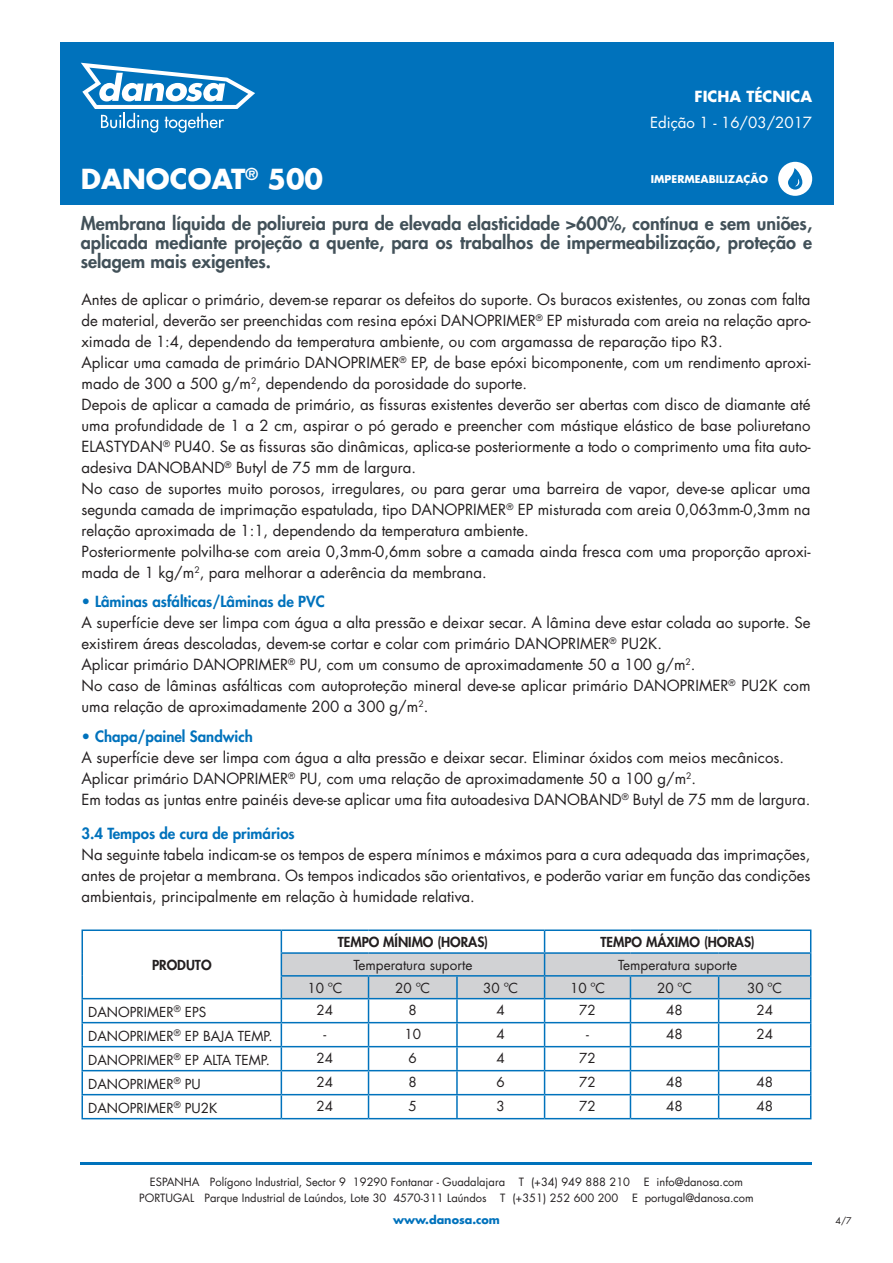
<style>
.page{position:relative;width:893px;height:1263px;background:#fff}
.page>*{position:absolute;margin:0;border:0;box-sizing:border-box;transform-origin:0 0}
.t1{font:700 27px "Futura AC";color:#fff}
.t2{font:800 18px/19px "Futura AC";color:#425159;text-align:justify}
.t3{font:15px/21px "Futura AC";color:#231f20}
.t4{font:800 15px "Futura AC";color:#0072bc}
.t5{font:15px "Futura AC";color:#fff}
.t6{font:700 15px "Futura AC";color:#fff}
.t7{font:13.5px "Futura AC";color:#231f20}
.t8{font:800 13.5px "Futura AC";color:#231f20}
.t9{font:11.1px/16.4px "Futura AC";color:#231f20;text-align:center}
.t10{font:700 11.1px "Futura AC";color:#0072bc}
.t11{font:700 10.5px "Futura AC";color:#fff}
.t12{font:9px "Futura AC";color:#231f20}
.s1{color:#0072bc}
.s2{font-weight:800;color:#0072bc}
</style>
<div class="page">
<hr style="left:81px;top:929px;width:200px;height:2px;background:#0072bc">
<hr style="left:81px;top:931px;width:2px;height:22px;background:#0072bc">
<hr style="left:281px;top:929px;width:88px;height:2px;background:#0072bc">
<hr style="left:369px;top:929px;width:88px;height:2px;background:#0072bc">
<hr style="left:457px;top:929px;width:88px;height:2px;background:#0072bc">
<hr style="left:545px;top:929px;width:85px;height:2px;background:#0072bc">
<hr style="left:630px;top:929px;width:89px;height:2px;background:#0072bc">
<hr style="left:719px;top:929px;width:92px;height:2px;background:#0072bc">
<hr style="left:81px;top:953px;width:2px;height:23px;background:#0072bc">
<hr style="left:81px;top:976px;width:2px;height:22px;background:#0072bc">
<hr style="left:81px;top:998px;width:200px;height:1px;background:#0072bc">
<hr style="left:81px;top:999px;width:2px;height:23px;background:#0072bc">
<hr style="left:81px;top:1022px;width:200px;height:1px;background:#0072bc">
<hr style="left:81px;top:1023px;width:2px;height:23px;background:#0072bc">
<hr style="left:81px;top:1046px;width:200px;height:1px;background:#0072bc">
<hr style="left:81px;top:1047px;width:2px;height:23px;background:#0072bc">
<hr style="left:81px;top:1070px;width:200px;height:1px;background:#0072bc">
<hr style="left:81px;top:1071px;width:2px;height:23px;background:#0072bc">
<hr style="left:81px;top:1094px;width:200px;height:1px;background:#0072bc">
<hr style="left:81px;top:1095px;width:2px;height:23px;background:#0072bc">
<svg style="left:281px;top:931px;width:530px;height:187px"></svg>
<hr style="left:81px;top:1118px;width:200px;height:1px;background:#0072bc">
<hr style="left:281px;top:1118px;width:88px;height:1px;background:#0072bc">
<hr style="left:369px;top:1118px;width:88px;height:1px;background:#0072bc">
<hr style="left:457px;top:1118px;width:88px;height:1px;background:#0072bc">
<hr style="left:545px;top:1118px;width:85px;height:1px;background:#0072bc">
<hr style="left:630px;top:1118px;width:89px;height:1px;background:#0072bc">
<hr style="left:719px;top:1118px;width:92px;height:1px;background:#0072bc">
<div style="left:60px;top:42px;width:773px;height:163px;background:#0072bc"></div>
<svg style="left:81px;top:63px;width:174px;height:70px"></svg>
<svg style="left:778px;top:162px;width:34px;height:34px"></svg>
<hr style="left:81px;top:1162px;width:731px;height:3px;background:#0072bc">
<p class="t6" style="left:694px;top:86px;width:119px">FICHA TÉCNICA</p>
<p class="t5" style="left:650px;top:113px;width:164px">Edição 1 - 16/03/2017</p>
<h1 class="t1" style="left:81px;top:161px;width:244px">DANOCOAT<sup>®</sup> 500</h1>
<p class="t11" style="left:651px;top:172px;width:119px">IMPERMEABILIZAÇÃO</p>
<p class="t2" style="left:81px;top:213px;width:733px">Membrana líquida de poliureia pura de elevada elasticidade &gt;600%, contínua e sem uniões, aplicada mediante projeção a quente, para os trabalhos de impermeabilização, proteção e selagem mais exigentes.</p>
<p class="t3" style="left:81px;top:289px;width:731px">Antes de aplicar o primário, devem-se reparar os defeitos do suporte. Os buracos existentes, ou zonas com falta de material, deverão ser preenchidas com resina epóxi DANOPRIMER<sup>®</sup> EP misturada com areia na relação apro&shy;ximada de 1:4, dependendo da temperatura ambiente, ou com argamassa de reparação tipo R3.<br>Aplicar uma camada de primário DANOPRIMER<sup>®</sup> EP, de base epóxi bicomponente, com um rendimento aproxi&shy;mado de 300 a 500 g/m<sup>2</sup>, dependendo da porosidade do suporte.<br>Depois de aplicar a camada de primário, as fissuras existentes deverão ser abertas com disco de diamante até uma profundidade de 1 a 2 cm, aspirar o pó gerado e preencher com mástique elástico de base poliuretano ELASTYDAN<sup>®</sup> PU40. Se as fissuras são dinâmicas, aplica-se posteriormente a todo o comprimento uma fita auto&shy;adesiva DANOBAND<sup>®</sup> Butyl de 75 mm de largura.<br>No caso de suportes muito porosos, irregulares, ou para gerar uma barreira de vapor, deve-se aplicar uma segunda camada de imprimação espatulada, tipo DANOPRIMER<sup>®</sup> EP misturada com areia 0,063mm-0,3mm na relação aproximada de 1:1, dependendo da temperatura ambiente.<br>Posteriormente polvilha-se com areia 0,3mm-0,6mm sobre a camada ainda fresca com uma proporção aproxi&shy;mada de 1 kg/m<sup>2</sup>, para melhorar a aderência da membrana.</p>
<p class="t3" style="left:81px;top:591px;width:731px"><span class="s1">•</span> <span class="s2">Lâminas asfálticas/Lâminas de PVC<br></span>A superfície deve ser limpa com água a alta pressão e deixar secar. A lâmina deve estar colada ao suporte. Se existirem áreas descoladas, devem-se cortar e colar com primário DANOPRIMER<sup>®</sup> PU2K.<br>Aplicar primário DANOPRIMER<sup>®</sup> PU, com um consumo de aproximadamente 50 a 100 g/m<sup>2</sup>.<br>No caso de lâminas asfálticas com autoproteção mineral deve-se aplicar primário DANOPRIMER<sup>®</sup> PU2K com uma relação de aproximadamente 200 a 300 g/m<sup>2</sup>.</p>
<p class="t3" style="left:81px;top:726px;width:731px"><span class="s1">•</span> <span class="s2">Chapa/painel Sandwich<br></span>A superfície deve ser limpa com água a alta pressão e deixar secar. Eliminar óxidos com meios mecânicos.<br>Aplicar primário DANOPRIMER<sup>®</sup> PU, com uma relação de aproximadamente 50 a 100 g/m<sup>2</sup>.<br>Em todas as juntas entre painéis deve-se aplicar uma fita autoadesiva DANOBAND<sup>®</sup> Butyl de 75 mm de largura.</p>
<p class="t4" style="left:82px;top:823px;width:215px">3.4 Tempos de cura de primários</p>
<p class="t3" style="left:82px;top:844px;width:731px;text-align:justify">Na seguinte tabela indicam-se os tempos de espera mínimos e máximos para a cura adequada das imprimações, antes de projetar a membrana. Os tempos indicados são orientativos, e poderão variar em função das condições ambientais, principalmente em relação à humidade relativa.</p>
<p class="t8" style="left:152px;top:956px;width:61px">PRODUTO</p>
<p class="t8" style="left:338px;top:933px;width:152px">TEMPO MÍNIMO (HORAS)</p>
<p class="t8" style="left:600px;top:933px;width:156px">TEMPO MÁXIMO (HORAS)</p>
<p class="t7" style="left:354px;top:956px;width:120px">Temperatura suporte</p>
<p class="t7" style="left:618px;top:956px;width:120px">Temperatura suporte</p>
<p class="t7" style="left:307px;top:979px;width:37px">10 ºC</p>
<p class="t7" style="left:395px;top:979px;width:37px">20 ºC</p>
<p class="t7" style="left:483px;top:979px;width:37px">30 ºC</p>
<p class="t7" style="left:570px;top:979px;width:37px">10 ºC</p>
<p class="t7" style="left:657px;top:979px;width:37px">20 ºC</p>
<p class="t7" style="left:747px;top:979px;width:37px">30 ºC</p>
<p class="t7" style="left:88px;top:1003px;width:120px">DANOPRIMER<sup>®</sup> EPS</p>
<p class="t7" style="left:317px;top:1002px;width:18px">24</p>
<p class="t7" style="left:409px;top:1002px;width:10px">8</p>
<p class="t7" style="left:497px;top:1002px;width:10px">4</p>
<p class="t7" style="left:579px;top:1002px;width:18px">72</p>
<p class="t7" style="left:666px;top:1002px;width:18px">48</p>
<p class="t7" style="left:756px;top:1002px;width:18px">24</p>
<p class="t7" style="left:88px;top:1027px;width:186px">DANOPRIMER<sup>®</sup> EP BAJA TEMP.</p>
<p class="t7" style="left:324px;top:1026px;width:4px">-</p>
<p class="t7" style="left:404px;top:1026px;width:18px">10</p>
<p class="t7" style="left:497px;top:1026px;width:10px">4</p>
<p class="t7" style="left:586px;top:1026px;width:4px">-</p>
<p class="t7" style="left:666px;top:1026px;width:18px">48</p>
<p class="t7" style="left:756px;top:1026px;width:18px">24</p>
<p class="t7" style="left:88px;top:1051px;width:183px">DANOPRIMER<sup>®</sup> EP ALTA TEMP.</p>
<p class="t7" style="left:317px;top:1050px;width:18px">24</p>
<p class="t7" style="left:409px;top:1050px;width:10px">6</p>
<p class="t7" style="left:497px;top:1050px;width:10px">4</p>
<p class="t7" style="left:579px;top:1050px;width:18px">72</p>
<p class="t7" style="left:88px;top:1075px;width:114px">DANOPRIMER<sup>®</sup> PU</p>
<p class="t7" style="left:317px;top:1074px;width:18px">24</p>
<p class="t7" style="left:409px;top:1074px;width:10px">8</p>
<p class="t7" style="left:497px;top:1074px;width:10px">6</p>
<p class="t7" style="left:579px;top:1074px;width:18px">72</p>
<p class="t7" style="left:666px;top:1074px;width:18px">48</p>
<p class="t7" style="left:756px;top:1074px;width:18px">48</p>
<p class="t7" style="left:88px;top:1099px;width:131px">DANOPRIMER<sup>®</sup> PU2K</p>
<p class="t7" style="left:317px;top:1098px;width:18px">24</p>
<p class="t7" style="left:409px;top:1098px;width:10px">5</p>
<p class="t7" style="left:497px;top:1098px;width:10px">3</p>
<p class="t7" style="left:579px;top:1098px;width:18px">72</p>
<p class="t7" style="left:666px;top:1098px;width:18px">48</p>
<p class="t7" style="left:756px;top:1098px;width:18px">48</p>
<p class="t9" style="left:139px;top:1174px;width:616px">ESPANHA Polígono Industrial, Sector 9 19290 Fontanar - Guadalajara T (+34) 949 888 210 E info@danosa.com<br>PORTUGAL Parque Industrial de Laúndos, Lote 30 4570-311 Laúndos T (+351) 252 600 200 E portugal@danosa.com</p>
<p class="t10" style="left:393px;top:1212px;width:108px">www.danosa.com</p>
<p class="t12" style="left:836px;top:1215px;width:18px">4/7</p>
</div>
